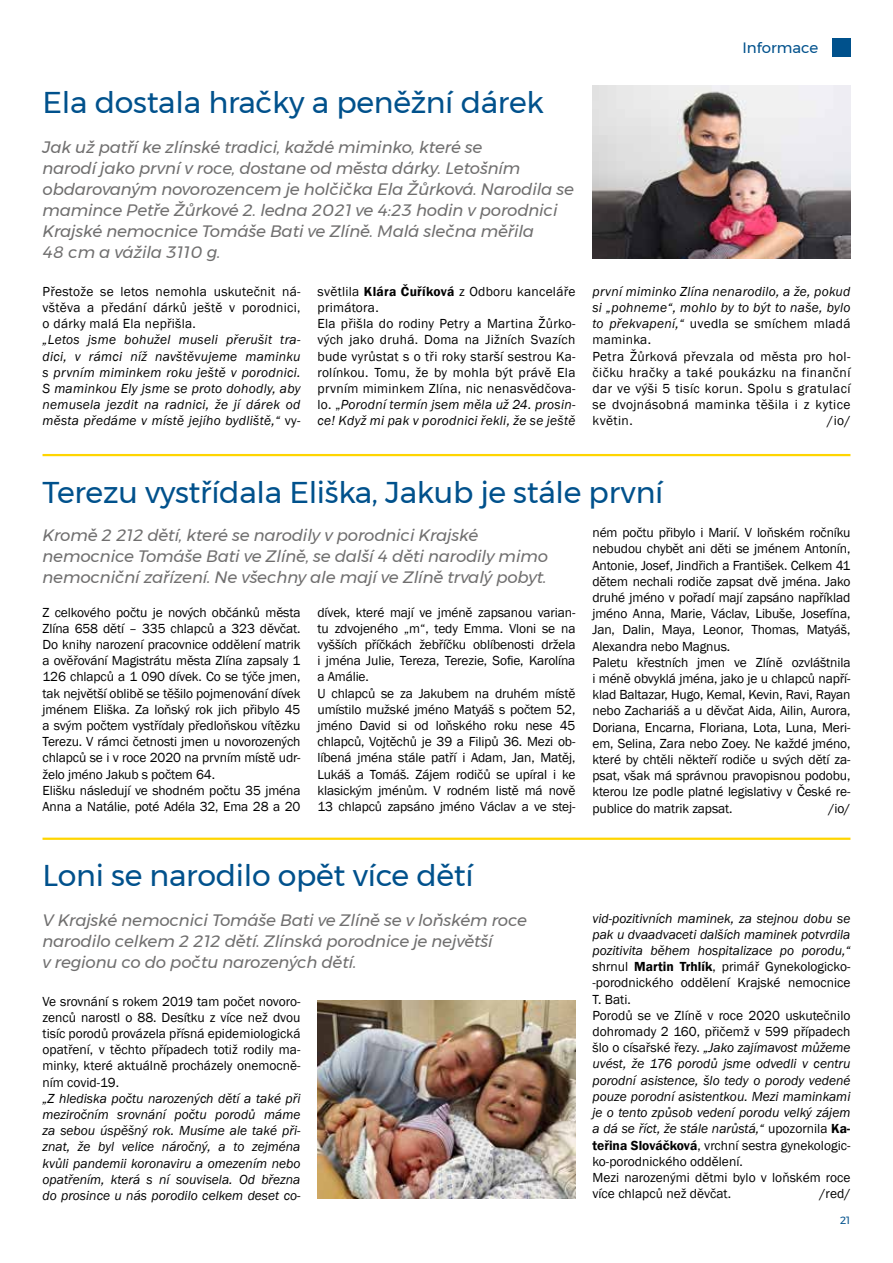
<style>
.page{position:relative;width:893px;height:1263px;background:#fff}
.page>*{position:absolute;margin:0;border:0;box-sizing:border-box;transform-origin:0 0}
.t1{font:30px "Montserrat";letter-spacing:-.01em;color:#00518c}
.t2{font:italic 16.5px/21px "Montserrat";letter-spacing:-.01em;color:#706f6f}
.t3{font:15px "Montserrat";color:#00518c}
.t4{font:13.5px/16.2px "Franklin Gothic";letter-spacing:-.01em;color:#000}
.t5{font:italic 13.5px/16.2px "Franklin Gothic";color:#000;text-align:justify}
.t6{font:13.5px/16.2px "Franklin Gothic";letter-spacing:.02em;color:#000}
.t7{font:13.5px/16.2px "Franklin Gothic";letter-spacing:.03em;color:#000}
.t8{font:10.5px "Montserrat";color:#00518c}
.s1{font-style:normal}
.s2{font-family:"MMZ text Book Bold"}
.s3{font-style:italic}
.s4{font-family:"MMZ text Book Bold";font-style:normal}
</style>
<div class="page">
<svg style="left:832px;top:38px;width:18px;height:19px"></svg>
<hr style="left:43px;top:838px;width:807px;height:2px;background:#ffd500">
<hr style="left:43px;top:454px;width:807px;height:2px;background:#ffd500">
<img style="left:592px;top:85px;width:258px;height:174px">
<img style="left:317px;top:1000px;width:258px;height:198px">
<h1 class="t1" style="left:43px;top:79px;width:503px">Ela dostala hračky a peněžní dárek</h1>
<p class="t2" style="left:43px;top:136px;width:533px">Jak už patří ke zlínské tradici, každé miminko, které se<br>narodí jako první v roce, dostane od města dárky. Letošním obdarovaným novorozencem je holčička Ela Žůrková. Narodila se mamince Petře Žůrkové 2. ledna 2021 ve 4:23 hodin v porodnici Krajské nemocnice Tomáše Bati ve Zlíně. Malá slečna měřila<br>48 cm a vážila 3110 g.</p>
<p class="t4" style="left:43px;top:283px;width:259px;text-align:justify">Přestože se letos nemohla uskutečnit ná&shy;vštěva a předání dárků ještě v porodnici, o dárky malá Ela nepřišla.</p>
<p class="t5" style="left:43px;top:332px;width:259px">„Letos jsme bohužel museli přerušit tra&shy;dici, v rámci níž navštěvujeme maminku s prvním miminkem roku ještě v porodnici.<br>S maminkou Ely jsme se proto dohodly, aby nemusela jezdit na radnici, že jí dárek od města předáme v místě jejího bydliště,“ <span class="s1">vy-</span></p>
<p class="t6" style="left:317px;top:283px;width:259px">světlila <span class="s2">Klára Čuříková</span> z Odboru kanceláře primátora.<br>Ela přišla do rodiny Petry a Martina Žůrko&shy;vých jako druhá. Doma na Jižních Svazích bude vyrůstat s o tři roky starší sestrou Ka&shy;rolínkou. Tomu, že by mohla být právě Ela prvním miminkem Zlína, nic nenasvědčova&shy;lo. „<span class="s3">Porodní termín jsem měla už 24. prosin&shy;ce! Když mi pak v porodnici řekli, že se ještě</span></p>
<p class="t3" style="left:742px;top:37px;width:77px">Informace</p>
<p class="t7" style="left:592px;top:283px;width:259px"><span class="s3">první miminko Zlína nenarodilo, a že, pokud si „pohneme“, mohlo by to být to naše, bylo to překvapení,“</span> uvedla se smíchem mladá maminka.<br>Petra Žůrková převzala od města pro hol&shy;čičku hračky a také poukázku na finanční dar ve výši 5 tisíc korun. Spolu s gratulací se dvojnásobná maminka těšila i z kytice květin.</p>
<p class="t4" style="left:827px;top:413px;width:25px">/io/</p>
<h1 class="t1" style="left:43px;top:470px;width:622px">Terezu vystřídala Eliška, Jakub je stále první</h1>
<p class="t2" style="left:43px;top:524px;width:507px">Kromě 2 212 dětí, které se narodily v porodnici Krajské nemocnice Tomáše Bati ve Zlíně, se další 4 děti narodily mimo nemocniční zařízení. Ne všechny ale mají ve Zlíně trvalý pobyt.</p>
<p class="t4" style="left:43px;top:604px;width:259px">Z celkového počtu je nových občánků města Zlína 658 dětí – 335 chlapců a 323 děvčat.<br>Do knihy narození pracovnice oddělení matrik a ověřování Magistrátu města Zlína zapsaly 1<br>126 chlapců a 1 090 dívek. Co se týče jmen, tak největší oblibě se těšilo pojmenování dívek jménem Eliška. Za loňský rok jich přibylo 45 a svým počtem vystřídaly předloňskou vítězku Terezu. V rámci četnosti jmen u novorozených chlapců se i v roce 2020 na prvním místě udr&shy;želo jméno Jakub s počtem 64.<br>Elišku následují ve shodném počtu 35 jména Anna a Natálie, poté Adéla 32, Ema 28 a 20</p>
<p class="t4" style="left:317px;top:604px;width:259px">dívek, které mají ve jméně zapsanou varian&shy;tu zdvojeného „m“, tedy Emma. Vloni se na vyšších příčkách žebříčku oblíbenosti držela i jména Julie, Tereza, Terezie, Sofie, Karolína a Amálie.<br>U chlapců se za Jakubem na druhém místě umístilo mužské jméno Matyáš s počtem 52, jméno David si od loňského roku nese 45 chlapců, Vojtěchů je 39 a Filipů 36. Mezi ob&shy;líbená jména stále patří i Adam, Jan, Matěj, Lukáš a Tomáš. Zájem rodičů se upíral i ke klasickým jménům. V rodném listě má nově 13 chlapců zapsáno jméno Václav a ve stej-</p>
<p class="t4" style="left:592px;top:525px;width:260px">ném počtu přibylo i Marií. V loňském ročníku nebudou chybět ani děti se jménem Antonín, Antonie, Josef, Jindřich a František. Celkem 41 dětem nechali rodiče zapsat dvě jména. Jako druhé jméno v pořadí mají zapsáno například jméno Anna, Marie, Václav, Libuše, Josefína, Jan, Dalin, Maya, Leonor, Thomas, Matyáš, Alexandra nebo Magnus.<br>Paletu křestních jmen ve Zlíně ozvláštnila i méně obvyklá jména, jako je u chlapců napří&shy;klad Baltazar, Hugo, Kemal, Kevin, Ravi, Rayan nebo Zachariáš a u děvčat Aida, Ailin, Aurora, Doriana, Encarna, Floriana, Lota, Luna, Meri&shy;em, Selina, Zara nebo Zoey. Ne každé jméno, které by chtěli někteří rodiče u svých dětí za&shy;psat, však má správnou pravopisnou podobu, kterou lze podle platné legislativy v České re&shy;publice do matrik zapsat.</p>
<p class="t4" style="left:828px;top:800px;width:23px">/io/</p>
<h1 class="t1" style="left:43px;top:852px;width:433px">Loni se narodilo opět více dětí</h1>
<p class="t2" style="left:43px;top:910px;width:486px">V Krajské nemocnici Tomáše Bati ve Zlíně se v loňském roce narodilo celkem 2 212 dětí. Zlínská porodnice je největší<br>v regionu co do počtu narozených dětí.</p>
<p class="t4" style="left:43px;top:993px;width:259px;text-align:justify">Ve srovnání s rokem 2019 tam počet novoro&shy;zenců narostl o 88. Desítku z více než dvou tisíc porodů provázela přísná epidemiologická opatření, v těchto případech totiž rodily ma&shy;minky, které aktuálně procházely onemocně&shy;ním covid-19.</p>
<p class="t5" style="left:43px;top:1090px;width:259px">„Z hlediska počtu narozených dětí a také při meziročním srovnání počtu porodů máme za sebou úspěšný rok. Musíme ale také při&shy;znat, že byl velice náročný, a to zejména kvůli pandemii koronaviru a omezením nebo opatřením, která s ní souvisela. Od března do prosince u nás porodilo celkem deset co-</p>
<p class="t5" style="left:592px;top:910px;width:259px;text-align:left">vid-pozitivních maminek, za stejnou dobu se pak u dvaadvaceti dalších maminek potvrdila pozitivita během hospitalizace po porodu,“ <span class="s1">shrnul</span> <span class="s4">Martin Trhlík</span><span class="s1">, primář Gynekologicko--porodnického oddělení Krajské nemocnice T. Bati.<br>Porodů se ve Zlíně v roce 2020 uskutečnilo dohromady 2 160, přičemž v 599 případech šlo o císařské řezy.</span> „Jako zajímavost můžeme uvést, že 176 porodů jsme odvedli v centru porodní asistence, šlo tedy o porody vedené pouze porodní asistentkou. Mezi maminkami je o tento způsob vedení porodu velký zájem a dá se říct, že stále narůstá,“ <span class="s1">upozornila</span> <span class="s4">Ka&shy;teřina Slováčková</span><span class="s1">, vrchní sestra gynekologic&shy;ko-porodnického oddělení.<br>Mezi narozenými dětmi bylo v loňském roce více chlapců než děvčat.</span></p>
<p class="t4" style="left:819px;top:1186px;width:33px">/red/</p>
<p class="t8" style="left:840px;top:1212px;width:11px">21</p>
</div>
